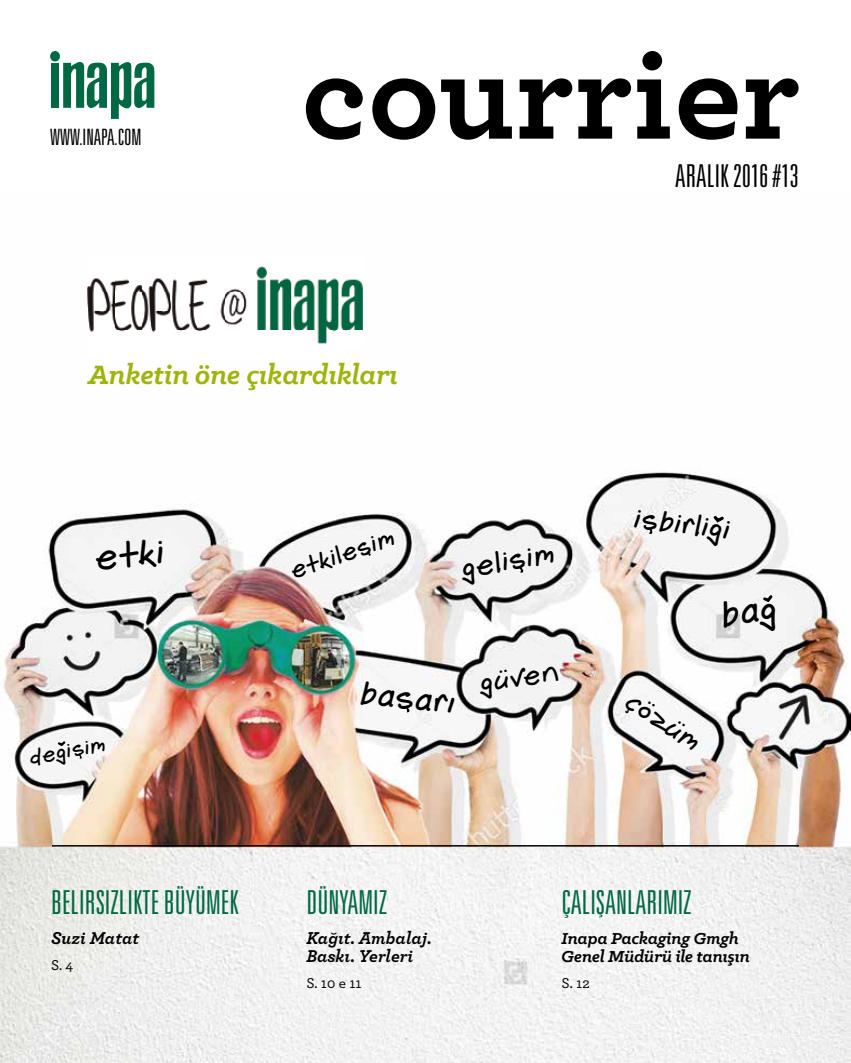
<style>
.page{position:relative;width:851px;height:1063px;background:#fff}
.page>*{position:absolute;margin:0;border:0;box-sizing:border-box;transform-origin:0 0}
.t1{font:37.5px "Gemelli";color:#000}
.t2{font:33.9px "Gemelli";color:#000}
.t3{font:300 ultra-condensed 33px "Univers";color:#006944}
.t4{font:300 ultra-condensed 31.5px "Univers";color:#000}
.t5{font:italic 700 30px "Klinic Slab";color:#9db40a}
.t6{font:30px "Gemelli";color:#000}
.t7{font:29.85px "Gemelli";color:#000}
.t8{font:28.35px "Gemelli";color:#000}
.t9{font:25.35px "Gemelli";color:#000}
.t10{font:300 ultra-condensed 22.5px "Univers";color:#000}
.t11{font:22.2px "Gemelli";color:#000}
.t12{font:italic 700 18px/18px "Klinic Slab";color:#000}
.t13{font:18px/18px "Archer Bold LF Italic";color:#000}
.t14{font:500 15px "Archer";color:#000}
</style>
<div class="page">
<img style="left:0;top:286px;width:849px;height:777px">
<div style="left:51px;top:63px;width:8px;height:45px;background:#006944"></div>
<div style="left:50px;top:51px;width:10px;height:11px;background:#006944;border-radius:50%"></div>
<svg style="left:63px;top:62px;width:92px;height:57px"></svg>
<svg style="left:306px;top:78px;width:56px;height:62px"></svg>
<svg style="left:372px;top:78px;width:63px;height:62px"></svg>
<svg style="left:441px;top:80px;width:71px;height:60px"></svg>
<svg style="left:519px;top:78px;width:53px;height:61px"></svg>
<svg style="left:578px;top:78px;width:53px;height:61px"></svg>
<svg style="left:637px;top:51px;width:32px;height:88px"></svg>
<svg style="left:678px;top:78px;width:59px;height:62px"></svg>
<svg style="left:745px;top:78px;width:53px;height:61px"></svg>
<hr style="left:52px;top:845px;width:746px;height:2px;background:#000">
<img style="left:88px;top:266px;width:275px;height:93px">
<svg style="left:365px;top:552px;width:6px;height:6px"></svg>
<svg style="left:404px;top:706px;width:7px;height:7px"></svg>
<svg style="left:56px;top:739px;width:11px;height:6px"></svg>
<svg style="left:78px;top:753px;width:5px;height:6px"></svg>
<svg style="left:711px;top:513px;width:15px;height:13px"></svg>
<svg style="left:647px;top:526px;width:6px;height:8px"></svg>
<svg style="left:518px;top:565px;width:6px;height:8px"></svg>
<svg style="left:330px;top:932px;width:7px;height:3px"></svg>
<svg style="left:598px;top:914px;width:4px;height:3px"></svg>
<svg style="left:720px;top:594px;width:57px;height:38px"></svg>
<p class="t10" style="left:50px;top:125px;width:93px">WWW.INAPA.COM</p>
<p class="t4" style="left:675px;top:159px;width:125px">ARALIK 2016 #13</p>
<p class="t5" style="left:88px;top:355px;width:311px">Anketin öne çıkardıkları</p>
<p class="t1" style="left:93px;top:535px;width:72px;rotate:-6deg">etki</p>
<p class="t9" style="left:286px;top:557px;width:111px;rotate:-19deg">etkilesim</p>
<p class="t7" style="left:459px;top:551px;width:97px;rotate:-10deg">gelisim</p>
<p class="t11" style="left:28px;top:744px;width:79px;rotate:-10deg">degisim</p>
<p class="t2" style="left:364px;top:673px;width:98px;rotate:6deg">basarı</p>
<p class="t8" style="left:478px;top:666px;width:81px;rotate:-8deg">güven</p>
<p class="t6" style="left:637px;top:500px;width:98px;rotate:7deg">isbirligi</p>
<p class="t8" style="left:638px;top:684px;width:86px;rotate:33deg">çözüm</p>
<p class="t3" style="left:51px;top:886px;width:189px">BELIRSIZLIKTE BÜYÜMEK</p>
<p class="t13" style="left:51px;top:929px;width:90px">Suzi Matat</p>
<p class="t14" style="left:51px;top:954px;width:24px">S. 4</p>
<p class="t3" style="left:306px;top:886px;width:82px">DÜNYAMIZ</p>
<p class="t13" style="left:306px;top:929px;width:127px">Kagıt. Ambalaj.<br>Baskı. Yerleri</p>
<p class="t14" style="left:306px;top:972px;width:57px">S. 10 e 11</p>
<p class="t3" style="left:561px;top:885px;width:132px">ÇALISANLARIMIZ</p>
<p class="t12" style="left:561px;top:929px;width:190px">Inapa Packaging Gmgh<br>Genel Müdürü ile tanışın</p>
<p class="t14" style="left:561px;top:972px;width:30px">S. 12</p>
</div>
